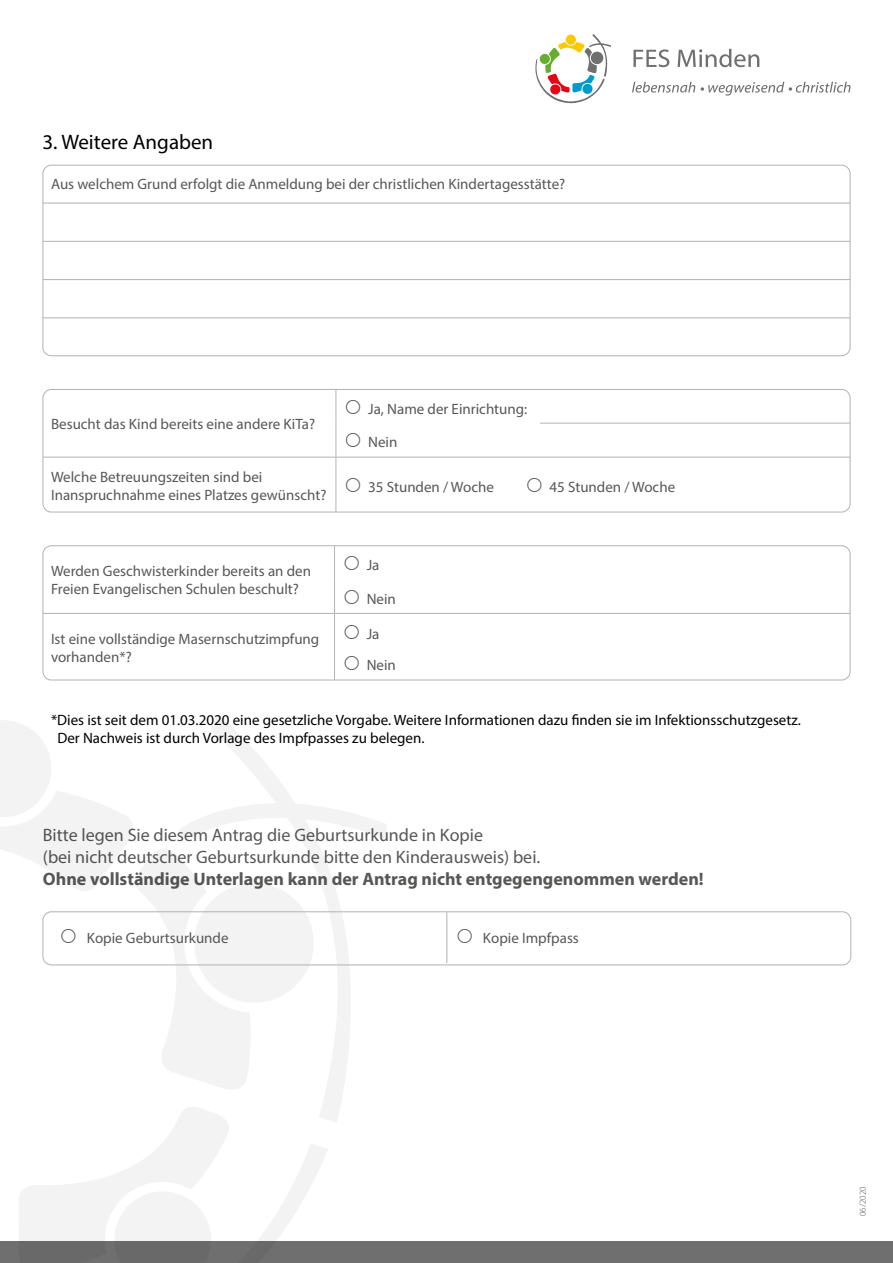
<style>
.page{position:relative;width:893px;height:1263px;background:#fff}
.page>*{position:absolute;margin:0;border:0;box-sizing:border-box;transform-origin:0 0}
.t1{font:21px "Myriad Pro";color:#000}
.t2{font:18px/21.6px "Myriad Pro";color:#575756}
.t3{font:700 18px "Myriad Pro";color:#575756}
.t4{font:15px/18px "Myriad Pro";color:#575756}
.t5{font:15px/18px "Myriad Pro";color:#000}
.t6{font:300 9px "Myriad Pro";color:#575756}
</style>
<div class="page">
<svg style="left:633px;top:49px;width:36px;height:18px"></svg>
<svg style="left:678px;top:49px;width:81px;height:18px"></svg>
<svg style="left:632px;top:82px;width:63px;height:11px"></svg>
<svg style="left:701px;top:82px;width:149px;height:14px"></svg>
<svg style="left:535px;top:34px;width:76px;height:70px"></svg>
<div style="left:591px;top:52px;width:12px;height:12px;background:#706f6f;border-radius:50%"></div>
<div style="left:0;top:1242px;width:893px;height:21px;background:#706f6f"></div>
<svg style="left:0;top:1144px;width:328px;height:98px"></svg>
<svg style="left:214px;top:715px;width:173px;height:407px"></svg>
<svg style="left:18px;top:1102px;width:216px;height:140px"></svg>
<div style="left:194px;top:883px;width:120px;height:120px;background:#f3f3f3;border-radius:50%"></div>
<hr style="left:336px;top:389px;width:1px;height:34px;background:#b3b2b2">
<hr style="left:336px;top:423px;width:1px;height:34px;background:#b3b2b2">
<hr style="left:540px;top:423px;width:310px;height:1px;background:#b3b2b2">
<hr style="left:43px;top:457px;width:293px;height:1px;background:#b3b2b2">
<hr style="left:336px;top:457px;width:204px;height:1px;background:#b3b2b2">
<hr style="left:336px;top:457px;width:1px;height:55px;background:#b3b2b2">
<hr style="left:540px;top:457px;width:310px;height:1px;background:#b3b2b2">
<div style="left:43px;top:389px;width:807px;height:123px;border:1px solid #b3b2b2;border-radius:9px"></div>
<hr style="left:43px;top:203px;width:807px;height:1px;background:#b3b2b2">
<hr style="left:43px;top:241px;width:807px;height:1px;background:#b3b2b2">
<hr style="left:43px;top:279px;width:807px;height:1px;background:#b3b2b2">
<hr style="left:43px;top:317px;width:807px;height:1px;background:#b3b2b2">
<div style="left:43px;top:165px;width:807px;height:191px;border:1px solid #b3b2b2;border-radius:9px"></div>
<hr style="left:446px;top:912px;width:1px;height:51px;background:#b3b2b2">
<div style="left:43px;top:911px;width:808px;height:54px;border:1px solid #b3b2b2;border-radius:9px"></div>
<hr style="left:334px;top:546px;width:1px;height:33px;background:#b3b2b2">
<hr style="left:334px;top:579px;width:1px;height:34px;background:#b3b2b2">
<hr style="left:43px;top:613px;width:291px;height:1px;background:#b3b2b2">
<hr style="left:334px;top:613px;width:206px;height:1px;background:#b3b2b2">
<hr style="left:334px;top:614px;width:1px;height:66px;background:#b3b2b2">
<hr style="left:540px;top:613px;width:310px;height:1px;background:#b3b2b2">
<div style="left:43px;top:545px;width:807px;height:135px;border:1px solid #b3b2b2;border-radius:9px"></div>
<svg style="left:0;top:720px;width:252px;height:376px"></svg>
<h1 class="t1" style="left:43px;top:129px;width:172px">3. Weitere Angaben</h1>
<p class="t4" style="left:51px;top:175px;width:516px">Aus welchem Grund erfolgt die Anmeldung bei der christlichen Kindertagesstätte?</p>
<p class="t4" style="left:51px;top:414px;width:266px">Besucht das Kind bereits eine andere KiTa?</p>
<p class="t4" style="left:368px;top:399px;width:161px">Ja, Name der Einrichtung:</p>
<p class="t4" style="left:368px;top:433px;width:31px">Nein</p>
<p class="t4" style="left:51px;top:467px;width:277px">Welche Betreuungszeiten sind bei<br>Inanspruchnahme eines Platzes gewünscht?</p>
<p class="t4" style="left:368px;top:478px;width:127px">35 Stunden / Woche</p>
<p class="t4" style="left:549px;top:478px;width:127px">45 Stunden / Woche</p>
<p class="t4" style="left:51px;top:562px;width:261px">Werden Geschwisterkinder bereits an den<br>Freien Evangelischen Schulen beschult?</p>
<p class="t4" style="left:367px;top:556px;width:14px">Ja</p>
<p class="t4" style="left:367px;top:589px;width:31px">Nein</p>
<p class="t4" style="left:51px;top:629px;width:270px">Ist eine vollständige Masernschutzimpfung vorhanden*?</p>
<p class="t4" style="left:367px;top:618px;width:31px;line-height:31.5px">Ja<br>Nein</p>
<p class="t5" style="left:57px;top:710px;width:745px;text-indent:-6px">*Dies ist seit dem 01.03.2020 eine gesetzliche Vorgabe. Weitere Informationen dazu finden sie im Infektionsschutzgesetz.<br>Der Nachweis ist durch Vorlage des Impfpasses zu belegen.</p>
<p class="t2" style="left:43px;top:824px;width:499px">Bitte legen Sie diesem Antrag die Geburtsurkunde in Kopie<br>(bei nicht deutscher Geburtsurkunde bitte den Kinderausweis) bei.</p>
<p class="t3" style="left:43px;top:867px;width:662px">Ohne vollständige Unterlagen kann der Antrag nicht entgegengenommen werden!</p>
<p class="t4" style="left:87px;top:929px;width:143px">Kopie Geburtsurkunde</p>
<p class="t4" style="left:483px;top:929px;width:97px">Kopie Impfpass</p>
<p class="t6" style="left:857px;top:1216px;width:31px;rotate:-90deg">06/2020</p>
</div>
